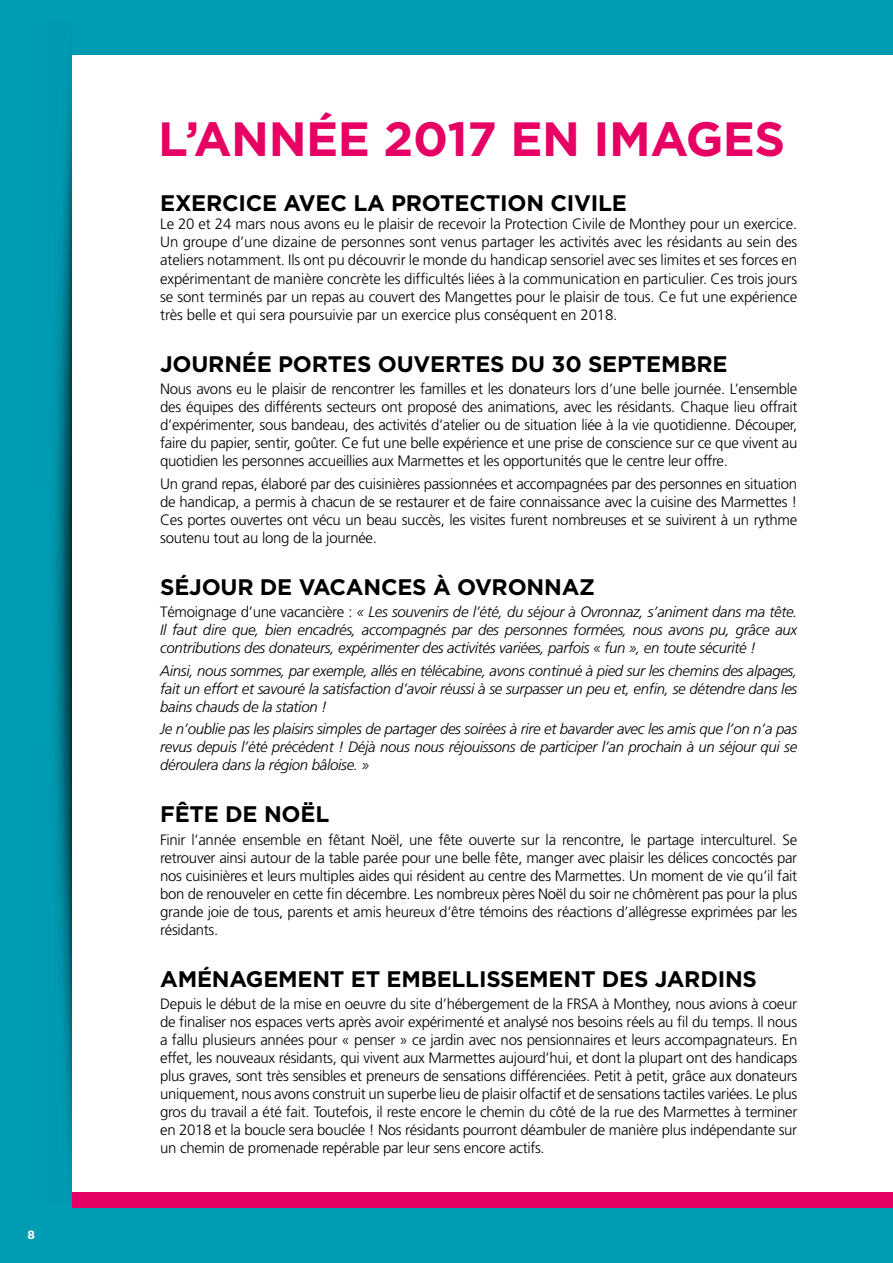
<style>
.page{position:relative;width:893px;height:1263px;background:#009cb4}
.page>*{position:absolute;margin:0;border:0;box-sizing:border-box;transform-origin:0 0}
.t1{font:700 48px "Gotham";letter-spacing:-.01em;color:#e60064}
.t2{font:700 22.5px "Gotham";letter-spacing:-.01em;color:#000}
.t3{font:300 15px/18px "Frutiger";letter-spacing:-.02em;color:#000;text-align:justify}
.t4{font:italic 300 15px/18px "Frutiger";letter-spacing:-.02em;color:#000;text-align:justify}
.t5{font:700 12px "Gotham";color:#fff}
.s1{font-style:normal}
</style>
<div class="page">
<div style="left:72px;top:55px;width:821px;height:1148px;background:#fff"></div>
<div style="left:72px;top:1192px;width:821px;height:16px;background:#e60064"></div>
<img style="left:53px;top:68px;width:19px;height:1106px">
<p class="t5" style="left:28px;top:1227px;width:9px">8</p>
<h1 class="t1" style="left:158px;top:108px;width:629px">L’ANNÉE 2017 EN IMAGES</h1>
<h2 class="t2" style="left:160px;top:189px;width:468px">EXERCICE AVEC LA PROTECTION CIVILE</h2>
<p class="t3" style="left:160px;top:215px;width:639px">Le 20 et 24 mars nous avons eu le plaisir de recevoir la Protection Civile de Monthey pour un exercice.<br>Un groupe d’une dizaine de personnes sont venus partager les activités avec les résidants au sein des ateliers notamment. Ils ont pu découvrir le monde du handicap sensoriel avec ses limites et ses forces en expérimentant de manière concrète les difficultés liées à la communication en particulier. Ces trois jours se sont terminés par un repas au couvert des Mangettes pour le plaisir de tous. Ce fut une expérience très belle et qui sera poursuivie par un exercice plus conséquent en 2018.</p>
<h2 class="t2" style="left:160px;top:349px;width:569px">JOURNÉE PORTES OUVERTES DU 30 SEPTEMBRE</h2>
<p class="t3" style="left:160px;top:380px;width:639px">Nous avons eu le plaisir de rencontrer les familles et les donateurs lors d’une belle journée. L’ensemble des équipes des différents secteurs ont proposé des animations, avec les résidants. Chaque lieu offrait d’expérimenter, sous bandeau, des activités d’atelier ou de situation liée à la vie quotidienne. Découper, faire du papier, sentir, goûter. Ce fut une belle expérience et une prise de conscience sur ce que vivent au quotidien les personnes accueillies aux Marmettes et les opportunités que le centre leur offre.</p>
<p class="t3" style="left:160px;top:474px;width:639px">Un grand repas, élaboré par des cuisinières passionnées et accompagnées par des personnes en situation de handicap, a permis à chacun de se restaurer et de faire connaissance avec la cuisine des Marmettes !<br>Ces portes ouvertes ont vécu un beau succès, les visites furent nombreuses et se suivirent à un rythme soutenu tout au long de la journée.</p>
<h2 class="t2" style="left:160px;top:572px;width:436px">SÉJOUR DE VACANCES À OVRONNAZ</h2>
<p class="t4" style="left:160px;top:603px;width:639px"><span class="s1">Témoignage d’une vacancière :</span> « Les souvenirs de l’été, du séjour à Ovronnaz, s’animent dans ma tête.<br>Il faut dire que, bien encadrés, accompagnés par des personnes formées, nous avons pu, grâce aux contributions des donateurs, expérimenter des activités variées, parfois « fun », en toute sécurité !</p>
<p class="t4" style="left:160px;top:661px;width:639px">Ainsi, nous sommes, par exemple, allés en télécabine, avons continué à pied sur les chemins des alpages, fait un effort et savouré la satisfaction d’avoir réussi à se surpasser un peu et, enfin, se détendre dans les bains chauds de la station !</p>
<p class="t4" style="left:160px;top:719px;width:639px">Je n’oublie pas les plaisirs simples de partager des soirées à rire et bavarder avec les amis que l’on n’a pas revus depuis l’été précédent ! Déjà nous nous réjouissons de participer l’an prochain à un séjour qui se déroulera dans la région bâloise. »</p>
<h2 class="t2" style="left:160px;top:799px;width:171px">FÊTE DE NOËL</h2>
<p class="t3" style="left:160px;top:830px;width:639px">Finir l’année ensemble en fêtant Noël, une fête ouverte sur la rencontre, le partage interculturel. Se retrouver ainsi autour de la table parée pour une belle fête, manger avec plaisir les délices concoctés par nos cuisinières et leurs multiples aides qui résident au centre des Marmettes. Un moment de vie qu’il fait bon de renouveler en cette fin décembre. Les nombreux pères Noël du soir ne chômèrent pas pour la plus grande joie de tous, parents et amis heureux d’être témoins des réactions d’allégresse exprimées par les résidants.</p>
<h2 class="t2" style="left:160px;top:964px;width:598px">AMÉNAGEMENT ET EMBELLISSEMENT DES JARDINS</h2>
<p class="t3" style="left:160px;top:995px;width:639px">Depuis le début de la mise en oeuvre du site d’hébergement de la FRSA à Monthey, nous avions à coeur de finaliser nos espaces verts après avoir expérimenté et analysé nos besoins réels au fil du temps. Il nous a fallu plusieurs années pour « penser » ce jardin avec nos pensionnaires et leurs accompagnateurs. En effet, les nouveaux résidants, qui vivent aux Marmettes aujourd’hui, et dont la plupart ont des handicaps plus graves, sont très sensibles et preneurs de sensations différenciées. Petit à petit, grâce aux donateurs uniquement, nous avons construit un superbe lieu de plaisir olfactif et de sensations tactiles variées. Le plus gros du travail a été fait. Toutefois, il reste encore le chemin du côté de la rue des Marmettes à terminer en 2018 et la boucle sera bouclée ! Nos résidants pourront déambuler de manière plus indépendante sur un chemin de promenade repérable par leur sens encore actifs.</p>
</div>
